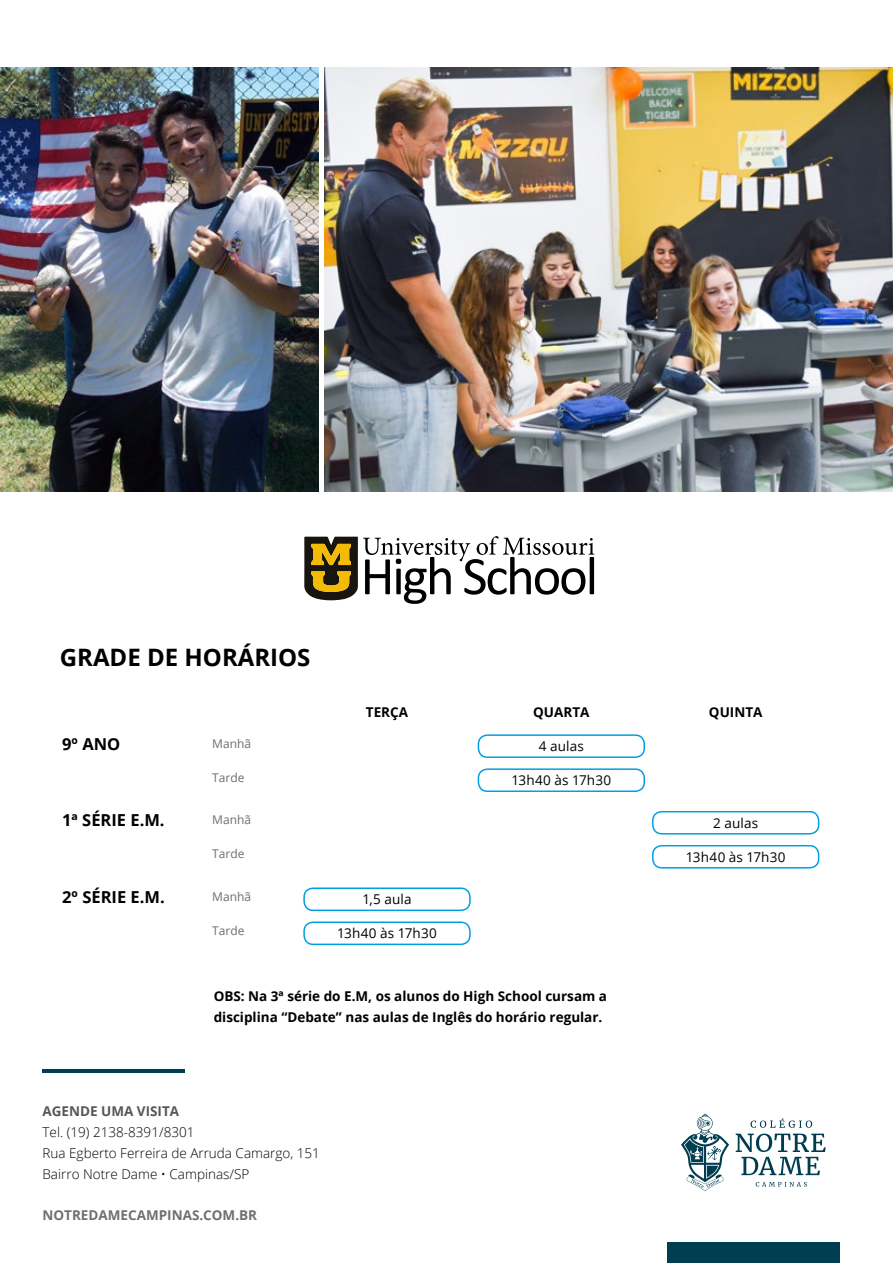
<style>
.page{position:relative;width:893px;height:1263px;background:#fff}
.page>*{position:absolute;margin:0;border:0;box-sizing:border-box;transform-origin:0 0}
.t1{font:700 24px "Open Sans";color:#000}
.t2{font:700 16.5px "Open Sans";color:#000}
.t3{font:700 13.5px/21px "Open Sans";color:#000}
.t4{font:300 13.5px/21px "Open Sans";color:#000}
.t5{font:13.5px "Open Sans";letter-spacing:.01em;color:#000}
.t6{font:700 13.5px "Open Sans";color:#706f6f}
.t7{font:700 13.5px "Open Sans";color:#575756}
.t8{font:12px "Open Sans";color:#706f6f}
</style>
<div class="page">
<img style="left:0;top:68px;width:319px;height:423px">
<img style="left:324px;top:68px;width:569px;height:423px">
<div style="left:478px;top:734px;width:167px;height:24px;border:2px solid #009fe3;border-radius:9px"></div>
<div style="left:478px;top:768px;width:167px;height:24px;border:2px solid #009fe3;border-radius:9px"></div>
<div style="left:652px;top:811px;width:167px;height:23px;border:2px solid #009fe3;border-radius:9px"></div>
<div style="left:652px;top:845px;width:167px;height:23px;border:2px solid #009fe3;border-radius:9px"></div>
<div style="left:303px;top:887px;width:168px;height:24px;border:2px solid #009fe3;border-radius:9px"></div>
<div style="left:303px;top:921px;width:168px;height:24px;border:2px solid #009fe3;border-radius:9px"></div>
<svg style="left:304px;top:536px;width:290px;height:68px"></svg>
<div style="left:667px;top:1242px;width:172px;height:21px;background:#003e52"></div>
<svg style="left:756px;top:1182px;width:51px;height:4px"></svg>
<svg style="left:736px;top:1118px;width:90px;height:57px"></svg>
<svg style="left:681px;top:1114px;width:48px;height:77px"></svg>
<hr style="left:43px;top:1070px;width:142px;height:3px;background:#003e52">
<h1 class="t1" style="left:60px;top:641px;width:252px">GRADE DE HORÁRIOS</h1>
<p class="t3" style="left:366px;top:702px;width:44px">TERÇA</p>
<p class="t3" style="left:533px;top:702px;width:58px">QUARTA</p>
<p class="t3" style="left:709px;top:702px;width:55px">QUINTA</p>
<p class="t2" style="left:62px;top:732px;width:60px">9º ANO</p>
<p class="t8" style="left:212px;top:735px;width:40px">Manhã</p>
<p class="t5" style="left:539px;top:737px;width:46px">4 aulas</p>
<p class="t8" style="left:212px;top:769px;width:34px">Tarde</p>
<p class="t5" style="left:512px;top:771px;width:101px">13h40 às 17h30</p>
<p class="t2" style="left:62px;top:808px;width:104px">1ª SÉRIE E.M.</p>
<p class="t8" style="left:212px;top:811px;width:40px">Manhã</p>
<p class="t5" style="left:713px;top:814px;width:46px">2 aulas</p>
<p class="t8" style="left:212px;top:845px;width:34px">Tarde</p>
<p class="t5" style="left:686px;top:848px;width:101px">13h40 às 17h30</p>
<p class="t2" style="left:62px;top:885px;width:104px">2º SÉRIE E.M.</p>
<p class="t8" style="left:212px;top:888px;width:40px">Manhã</p>
<p class="t5" style="left:362px;top:890px;width:51px">1,5 aula</p>
<p class="t8" style="left:212px;top:922px;width:34px">Tarde</p>
<p class="t5" style="left:337px;top:924px;width:101px">13h40 às 17h30</p>
<p class="t3" style="left:214px;top:985px;width:395px">OBS: Na 3ª série do E.M, os alunos do High School cursam a disciplina “Debate” nas aulas de Inglês do horário regular.</p>
<p class="t7" style="left:43px;top:1101px;width:138px">AGENDE UMA VISITA</p>
<p class="t4" style="left:43px;top:1121px;width:279px">Tel. (19) 2138-8391/8301<br>Rua Egberto Ferreira de Arruda Camargo, 151<br>Bairro Notre Dame • Campinas/SP</p>
<p class="t6" style="left:43px;top:1206px;width:216px">NOTREDAMECAMPINAS.COM.BR</p>
</div>
